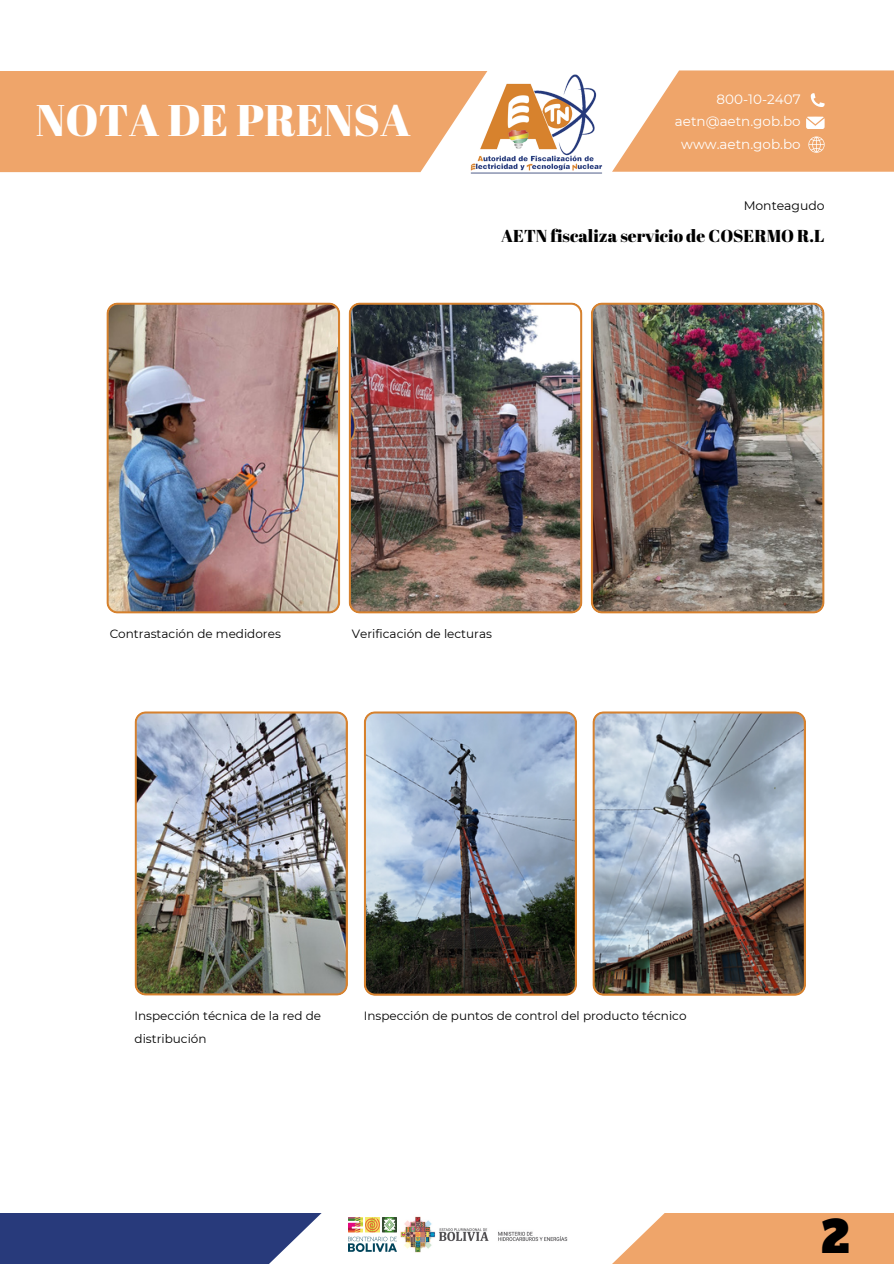
<style>
.page{position:relative;width:894px;height:1264px;background:#fff}
.page>*{position:absolute;margin:0;border:0;box-sizing:border-box;transform-origin:0 0}
.t1{font:44.25px "Abril Fatface";color:#fff}
.t2{font:42.9px "Alfa Slab One";color:#000}
.t3{font:17.25px "Abril Fatface";color:#000}
.t4{font:13.5px/22.5px "Montserrat";color:#fff;text-align:right}
.t5{font:12.45px "Montserrat";color:#000}
.t6{font:12px "Montserrat";color:#000}
</style>
<div class="page">
<div style="left:612px;top:70px;width:281px;height:102px;background:#efa56a"></div>
<svg style="left:810px;top:93px;width:14px;height:14px"></svg>
<svg style="left:806px;top:117px;width:17px;height:12px"></svg>
<svg style="left:808px;top:136px;width:15px;height:17px"></svg>
<div style="left:0;top:71px;width:459px;height:101px;background:#efa56a"></div>
<div style="left:597px;top:1212px;width:296px;height:51px;background:#efa56a"></div>
<div style="left:0;top:1212px;width:321px;height:51px;background:#283a7b"></div>
<img style="left:459px;top:70px;width:154px;height:104px">
<img style="left:396px;top:1216px;width:172px;height:37px">
<img style="left:348px;top:1217px;width:49px;height:34px">
<img style="left:106px;top:302px;width:234px;height:311px">
<img style="left:348px;top:302px;width:234px;height:311px">
<img style="left:591px;top:302px;width:233px;height:311px">
<img style="left:592px;top:711px;width:213px;height:284px">
<svg style="left:363px;top:711px;width:213px;height:284px"></svg>
<img style="left:134px;top:711px;width:214px;height:284px">
<p class="t1" style="left:36px;top:89px;width:376px">NOTA DE PRENSA</p>
<p class="t4" style="left:674px;top:88px;width:127px">800-10-2407 aetn@aetn.gob.bo</p>
<p class="t4" style="left:681px;top:133px;width:121px">www.aetn.gob.bo</p>
<p class="t5" style="left:743px;top:197px;width:82px">Monteagudo</p>
<p class="t3" style="left:501px;top:224px;width:324px">AETN fiscaliza servicio de COSERMO R.L</p>
<p class="t6" style="left:110px;top:626px;width:173px">Contrastación de medidores</p>
<p class="t6" style="left:352px;top:626px;width:142px">Verificación de lecturas</p>
<p class="t6" style="left:134px;top:1008px;width:188px">Inspección técnica de la red de</p>
<p class="t6" style="left:363px;top:1008px;width:324px">Inspección de puntos de control del producto técnico</p>
<p class="t6" style="left:134px;top:1031px;width:73px">distribución</p>
<p class="t2" style="left:821px;top:1208px;width:29px">2</p>
</div>
